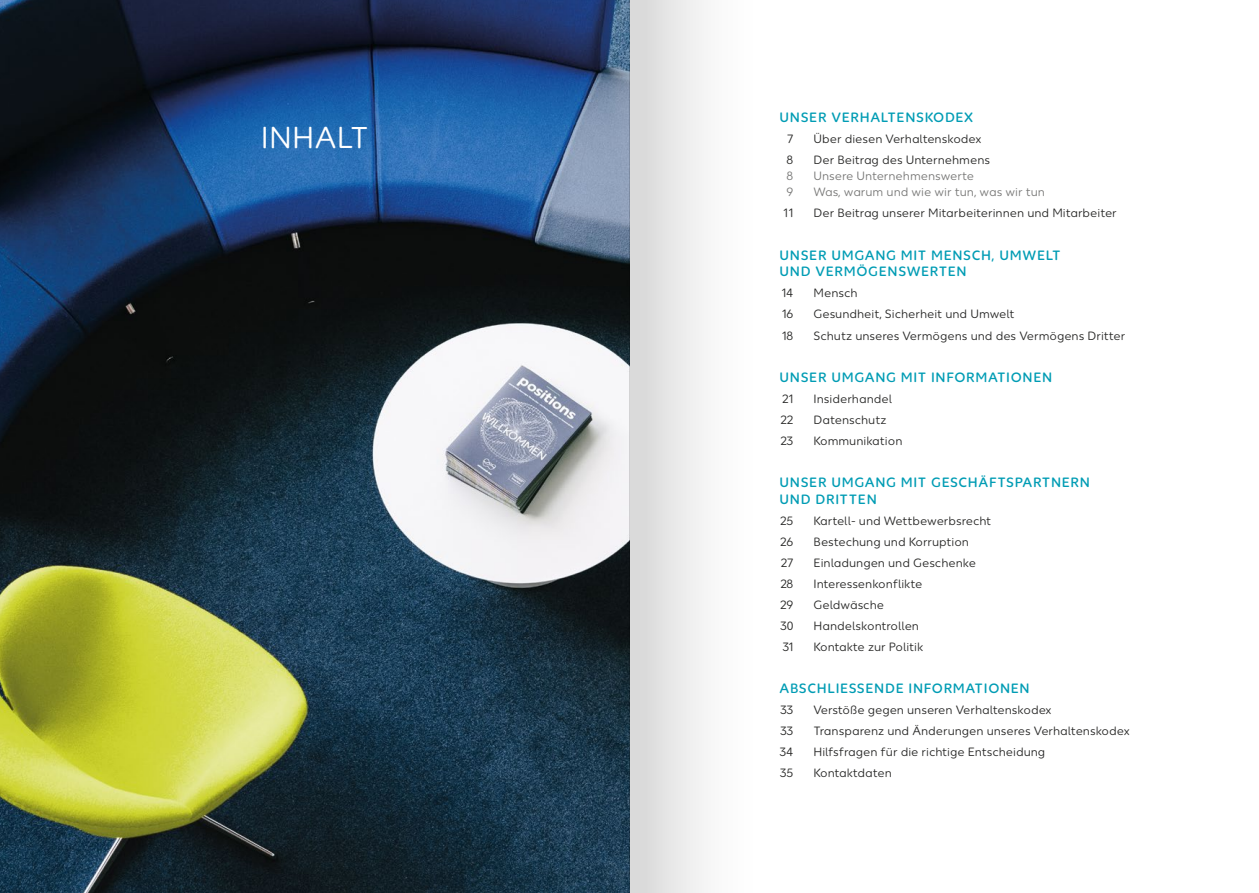
<style>
.page{position:relative;width:1259px;height:893px;background:#fff}
.page>*{position:absolute;margin:0;border:0;box-sizing:border-box;transform-origin:0 0}
.t1{font:30px "Wintershall Dea";letter-spacing:.01em;color:#fff}
.t2{font:500 13.5px/16.8px "Wintershall Dea";letter-spacing:.05em;color:#009cb4}
.t3{font:12px/21px "Wintershall Dea";color:#282827}
.t4{font:12px/16.2px "Wintershall Dea";color:#787877}
</style>
<div class="page">
<img style="left:0;top:0;width:629px;height:893px">
<div style="left:629px;top:0;width:145px;height:893px;background:linear-gradient(to right,#dadada,#fff)"></div>
<h1 class="t1" style="left:261px;top:120px;width:109px">INHALT</h1>
<p class="t2" style="left:779px;top:109px;width:195px">UNSER VERHALTENSKODEX</p>
<p class="t3" style="left:813px;top:129px;width:178px">Über diesen Verhaltenskodex<br>Der Beitrag des Unternehmens</p>
<p class="t4" style="left:813px;top:168px;width:233px">Unsere Unternehmenswerte<br>Was, warum und wie wir tun, was wir tun</p>
<p class="t3" style="left:813px;top:203px;width:305px">Der Beitrag unserer Mitarbeiterinnen und Mitarbeiter</p>
<p class="t2" style="left:779px;top:247px;width:283px">UNSER UMGANG MIT MENSCH, UMWELT<br>UND VERMÖGENSWERTEN</p>
<p class="t3" style="left:813px;top:283px;width:313px">Mensch<br>Gesundheit, Sicherheit und Umwelt<br>Schutz unseres Vermögens und des Vermögens Dritter</p>
<p class="t2" style="left:779px;top:369px;width:274px">UNSER UMGANG MIT INFORMATIONEN</p>
<p class="t3" style="left:813px;top:389px;width:90px">Insiderhandel<br>Datenschutz<br>Kommunikation</p>
<p class="t2" style="left:779px;top:474px;width:312px">UNSER UMGANG MIT GESCHÄFTSPARTNERN<br>UND DRITTEN</p>
<p class="t3" style="left:813px;top:511px;width:179px">Kartell- und Wettbewerbsrecht<br>Bestechung und Korruption<br>Einladungen und Geschenke<br>Interessenkonflikte<br>Geldwäsche<br>Handelskontrollen<br>Kontakte zur Politik</p>
<p class="t2" style="left:779px;top:681px;width:252px">ABSCHLIESSENDE INFORMATIONEN</p>
<p class="t3" style="left:813px;top:700px;width:318px">Verstöße gegen unseren Verhaltenskodex<br>Transparenz und Änderungen unseres Verhaltenskodex Hilfsfragen für die richtige Entscheidung<br>Kontaktdaten</p>
<p class="t3" style="left:786px;top:129px;width:8px">7<br>8</p>
<p class="t4" style="left:786px;top:168px;width:8px">8<br>9</p>
<p class="t3" style="left:783px;top:203px;width:11px">11</p>
<p class="t3" style="left:782px;top:283px;width:13px;text-align:justify">14<br>16<br>18</p>
<p class="t3" style="left:780px;top:389px;width:14px;text-align:justify">21<br>22<br>23</p>
<p class="t3" style="left:780px;top:511px;width:15px;text-align:justify">25<br>26<br>27<br>28<br>29<br>30<br>31</p>
<p class="t3" style="left:779px;top:700px;width:15px;text-align:justify">33<br>33<br>34<br>35</p>
</div>
